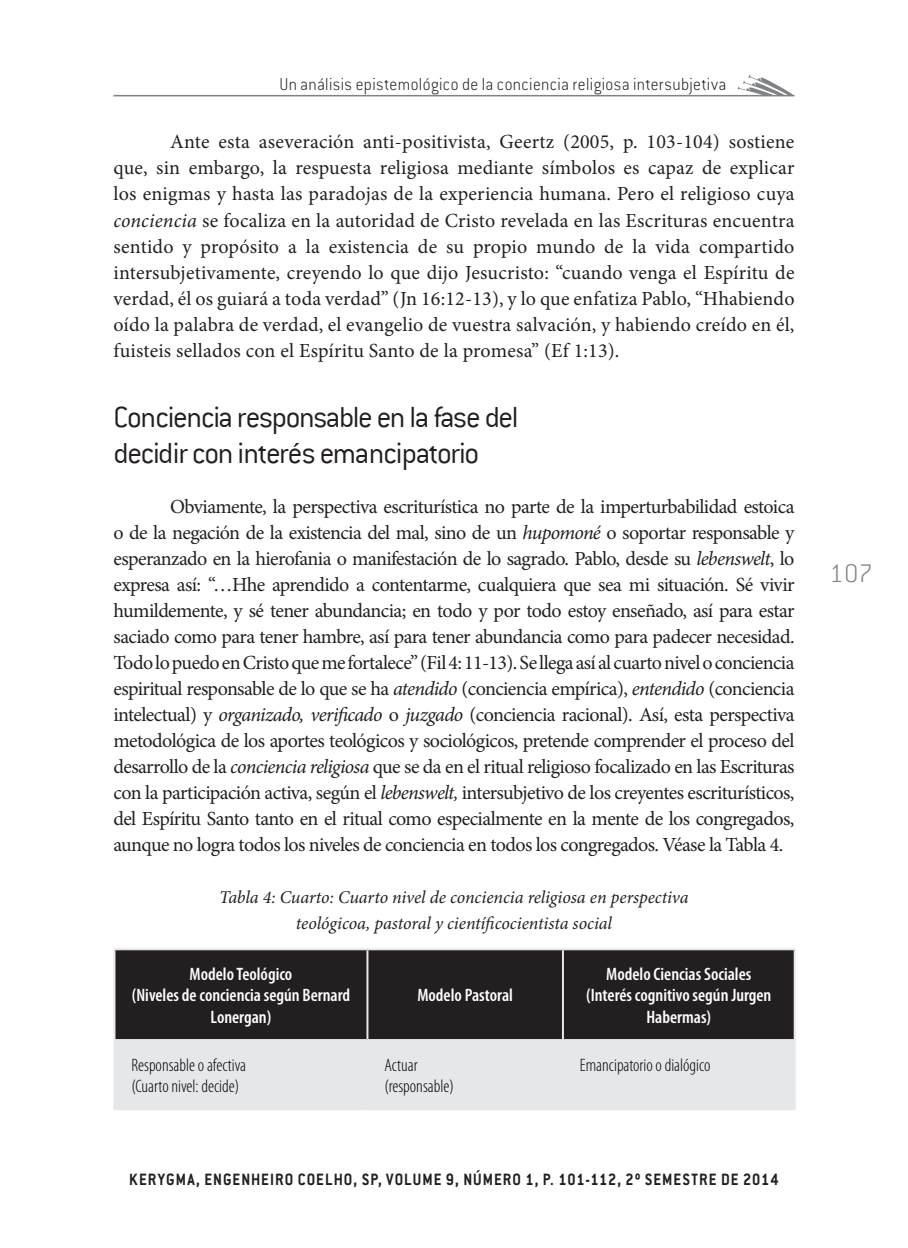
<style>
.page{position:relative;width:908px;height:1248px;background:#fff}
.page>*{position:absolute;margin:0;border:0;box-sizing:border-box;transform-origin:0 0}
.t1{font:300 32px/36px "Conduit ITC";letter-spacing:-.04em;color:#231f20}
.t2{font:200 28px "Conduit ITC Std";color:#808285}
.t3{font:20px/26px "Minion Pro";letter-spacing:-.015em;color:#231f20;text-align:justify}
.t4{font:200 19px "Conduit ITC Std";letter-spacing:.025em;color:#231f20;scale:.9 1}
.t5{font:600 condensed 18px/21.6px "Myriad Pro";color:#fff;text-align:center}
.t6{font:italic 18px/26px "Minion Pro";letter-spacing:-.005em;color:#231f20;text-align:center}
.t7{font:300 condensed 18px/21.6px "Myriad Pro";color:#000001}
.t8{font:700 18px "Conduit ITC Std";letter-spacing:.065em;color:#231f20;scale:.9 1}
.s1{font-style:italic}
</style>
<div class="page">
<hr style="left:113px;top:95px;width:681px;height:1px;background:#808285">
<svg style="left:737px;top:75px;width:57px;height:20px"></svg>
<div style="left:115px;top:950px;width:678px;height:88px;background:#231f20"></div>
<div style="left:115px;top:1040px;width:678px;height:68px;background:#e6e7e9"></div>
<hr style="left:113px;top:948px;width:254px;height:2px;background:#e6e7e9">
<hr style="left:113px;top:950px;width:2px;height:88px;background:#e6e7e9">
<hr style="left:367px;top:948px;width:195px;height:2px;background:#e6e7e9">
<hr style="left:366px;top:950px;width:2px;height:88px;background:#e6e7e9">
<hr style="left:562px;top:948px;width:233px;height:2px;background:#e6e7e9">
<hr style="left:561px;top:950px;width:2px;height:88px;background:#e6e7e9">
<hr style="left:793px;top:950px;width:2px;height:88px;background:#e6e7e9">
<hr style="left:113px;top:1038px;width:254px;height:2px;background:#e6e7e9">
<hr style="left:113px;top:1040px;width:2px;height:68px;background:#e6e7e9">
<hr style="left:367px;top:1038px;width:195px;height:2px;background:#e6e7e9">
<hr style="left:366px;top:1040px;width:2px;height:68px;background:#e6e7e9">
<hr style="left:562px;top:1038px;width:233px;height:2px;background:#e6e7e9">
<hr style="left:561px;top:1040px;width:2px;height:68px;background:#e6e7e9">
<hr style="left:793px;top:1040px;width:2px;height:68px;background:#e6e7e9">
<hr style="left:113px;top:1108px;width:254px;height:2px;background:#e6e7e9">
<hr style="left:367px;top:1108px;width:195px;height:2px;background:#e6e7e9">
<hr style="left:562px;top:1108px;width:233px;height:2px;background:#e6e7e9">
<p class="t4" style="left:279px;top:73px;width:498px">Un análisis epistemológico de la conciencia religiosa intersubjetiva</p>
<p class="t3" style="left:113px;top:129px;width:682px;text-indent:57px">Ante esta aseveración anti-positivista, Geertz (2005, p. 103-104) sostiene que, sin embargo, la respuesta religiosa mediante símbolos es capaz de explicar los enigmas y hasta las paradojas de la experiencia humana. Pero el religioso cuya <span class="s1">conciencia</span> se focaliza en la autoridad de Cristo revelada en las Escrituras encuentra sentido y propósito a la existencia de su propio mundo de la vida compartido intersubjetivamente, creyendo lo que dijo Jesucristo: “cuando venga el Espíritu de verdad, él os guiará a toda verdad” (Jn 16:12-13), y lo que enfatiza Pablo, “Hhabiendo oído la palabra de verdad, el evangelio de vuestra salvación, y habiendo creído en él, fuisteis sellados con el Espíritu Santo de la promesa” (Ef 1:13).</p>
<h1 class="t1" style="left:113px;top:398px;width:406px">Conciencia responsable en la fase del decidir con interés emancipatorio</h1>
<p class="t3" style="left:113px;top:493px;width:682px;text-indent:57px">Obviamente, la perspectiva escriturística no parte de la imperturbabilidad estoica o de la negación de la existencia del mal, sino de un <span class="s1">hupomoné</span> o soportar responsable y esperanzado en la hierofania o manifestación de lo sagrado. Pablo, desde su <span class="s1">lebenswelt</span>, lo expresa así: “…Hhe aprendido a contentarme, cualquiera que sea mi situación. Sé vivir humildemente, y sé tener abundancia; en todo y por todo estoy enseñado, así para estar saciado como para tener hambre, así para tener abundancia como para padecer necesidad.<br>Todo lo puedo en Cristo que me fortalece” (Fil 4: 11-13). Se llega así al cuarto nivel o conciencia espiritual responsable de lo que se ha <span class="s1">atendido</span> (conciencia empírica), <span class="s1">entendido</span> (conciencia intelectual) y <span class="s1">organizado, verificado</span> o <span class="s1">juzgado</span> (conciencia racional). Así, esta perspectiva metodológica de los aportes teológicos y sociológicos, pretende comprender el proceso del desarrollo de la <span class="s1">conciencia religiosa</span> que se da en el ritual religioso focalizado en las Escrituras con la participación activa, según el <span class="s1">lebenswelt,</span> intersubjetivo de los creyentes escriturísticos, del Espíritu Santo tanto en el ritual como especialmente en la mente de los congregados, aunque no logra todos los niveles de conciencia en todos los congregados. Véase la Tabla 4.</p>
<p class="t6" style="left:219px;top:884px;width:470px">Tabla 4: Cuarto: Cuarto nivel de conciencia religiosa en perspectiva teológicoa, pastoral y científicocientista social</p>
<p class="t5" style="left:132px;top:962px;width:220px">Modelo Teológico<br>(Niveles de conciencia según Bernard<br>Lonergan)</p>
<p class="t5" style="left:586px;top:962px;width:187px">Modelo Ciencias Sociales (Interés cognitivo según Jurgen<br>Habermas)</p>
<p class="t5" style="left:417px;top:984px;width:97px">Modelo Pastoral</p>
<p class="t7" style="left:131px;top:1053px;width:116px">Responsable o afectiva (Cuarto nivel: decide)</p>
<p class="t7" style="left:384px;top:1053px;width:71px">Actuar (responsable)</p>
<p class="t7" style="left:579px;top:1053px;width:132px">Emancipatorio o dialógico</p>
<p class="t8" style="left:129px;top:1168px;width:722px">KERYGMA, ENGENHEIRO COELHO, SP, VOLUME 9, NÚMERO 1, P. 101-112, 2º SEMESTRE DE 2014</p>
<h2 class="t2" style="left:829px;top:556px;width:45px">107</h2>
</div>
